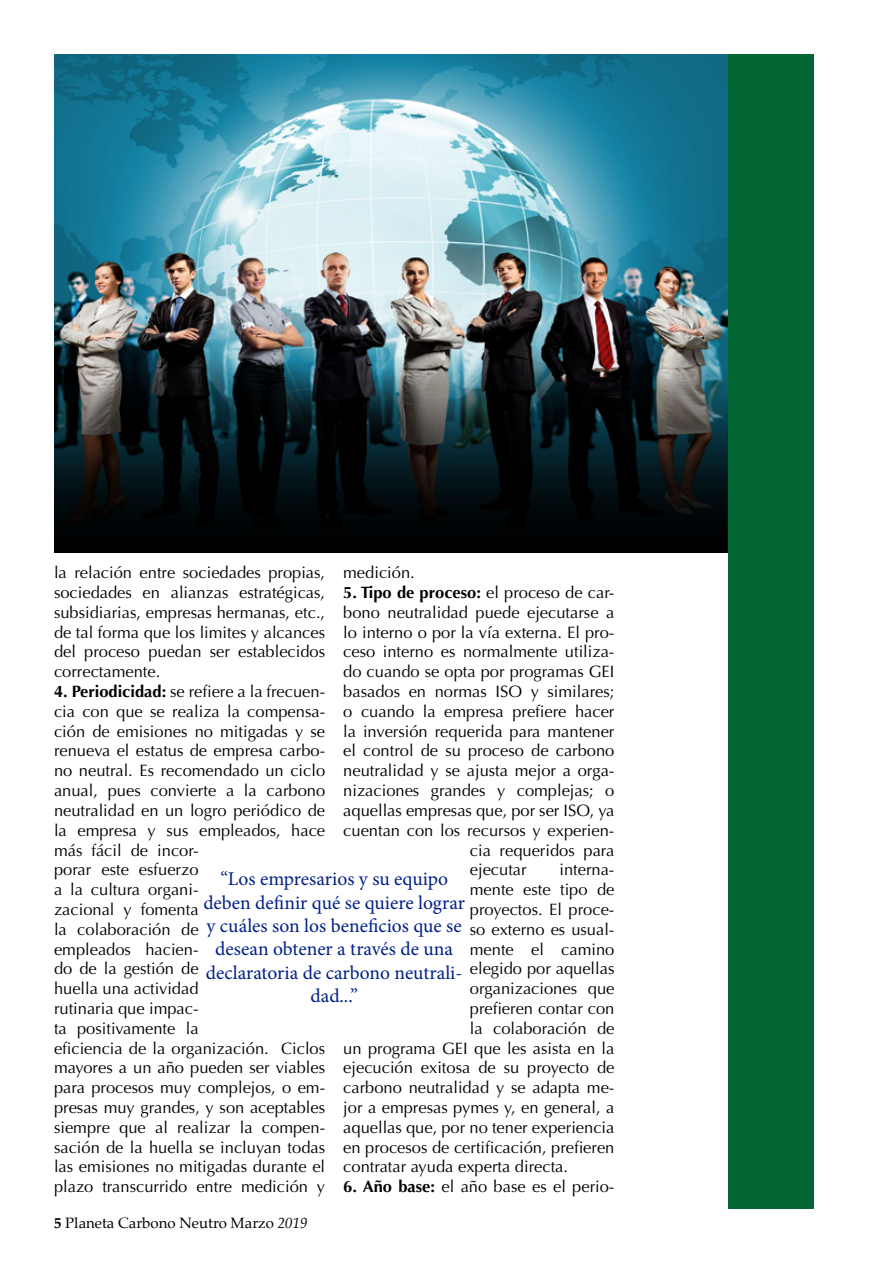
<style>
.page{position:relative;width:893px;height:1263px;background:#fff}
.page>*{position:absolute;margin:0;border:0;box-sizing:border-box;transform-origin:0 0}
.t1{font:19.5px/23.4px "Minion Pro";color:#002087;text-align:center}
.t2{font:16.5px/19.8px "Optima";color:#000;text-align:justify}
.t3{font:700 16.5px "Optima";color:#000}
.t4{font:15px "Palatino";color:#000}
.s1{font-weight:700}
.s2{font-weight:400}
.s3{font-style:italic}
</style>
<div class="page">
<div style="left:728px;top:54px;width:86px;height:1155px;background:#026734"></div>
<img style="left:54px;top:54px;width:674px;height:499px">
<p class="t2" style="left:54px;top:563px;width:273px">la relación entre sociedades propias, sociedades en alianzas estratégicas, subsidiarias, empresas hermanas, etc., de tal forma que los limites y alcances del proceso puedan ser establecidos correctamente.</p>
<p class="t2" style="left:54px;top:682px;width:273px;text-align:left"><span class="s1">4. Periodicidad:</span> se refiere a la frecuen&shy;cia con que se realiza la compensa&shy;ción de emisiones no mitigadas y se renueva el estatus de empresa carbo&shy;no neutral. Es recomendado un ciclo anual, pues convierte a la carbono neutralidad en un logro periódico de la empresa y sus empleados, hace más fácil de incor-<br>porar este esfuerzo<br>a la cultura organi-<br>zacional y fomenta<br>la colaboración de<br>empleados hacien-<br>do de la gestión de<br>huella una actividad<br>rutinaria que impac-<br>ta positivamente la<br>eficiencia de la organización. Ciclos mayores a un año pueden ser viables para procesos muy complejos, o em&shy;presas muy grandes, y son aceptables siempre que al realizar la compen&shy;sación de la huella se incluyan todas las emisiones no mitigadas durante el plazo transcurrido entre medición y</p>
<p class="t2" style="left:343px;top:563px;width:73px">medición.</p>
<p class="t3" style="left:343px;top:583px;width:273px">5. Tipo de proceso: <span class="s2">el proceso de car-</span></p>
<p class="t2" style="left:343px;top:603px;width:273px">bono neutralidad puede ejecutarse a</p>
<p class="t2" style="left:343px;top:622px;width:273px">lo interno o por la vía externa. El pro-</p>
<p class="t2" style="left:343px;top:642px;width:273px">ceso interno es normalmente utiliza-</p>
<p class="t2" style="left:343px;top:662px;width:273px">do cuando se opta por programas GEI</p>
<p class="t2" style="left:343px;top:682px;width:273px">basados en normas ISO y similares;</p>
<p class="t2" style="left:343px;top:702px;width:273px">o cuando la empresa prefiere hacer</p>
<p class="t2" style="left:343px;top:721px;width:273px">la inversión requerida para mantener</p>
<p class="t2" style="left:343px;top:741px;width:273px">el control de su proceso de carbono</p>
<p class="t2" style="left:343px;top:761px;width:273px">neutralidad y se ajusta mejor a orga-</p>
<p class="t2" style="left:343px;top:781px;width:273px">nizaciones grandes y complejas; o</p>
<p class="t2" style="left:343px;top:801px;width:273px">aquellas empresas que, por ser ISO, ya</p>
<p class="t2" style="left:343px;top:820px;width:273px">cuentan con los recursos y experien-</p>
<p class="t2" style="left:470px;top:840px;width:146px">cia requeridos para</p>
<p class="t2" style="left:470px;top:860px;width:58px">ejecutar</p>
<p class="t2" style="left:559px;top:860px;width:57px">interna-</p>
<p class="t2" style="left:470px;top:880px;width:146px">mente este tipo de</p>
<p class="t2" style="left:470px;top:900px;width:146px">proyectos. El proce-</p>
<p class="t2" style="left:470px;top:919px;width:146px">so externo es usual-</p>
<p class="t2" style="left:470px;top:939px;width:146px">mente el camino</p>
<p class="t2" style="left:470px;top:959px;width:146px">elegido por aquellas</p>
<p class="t2" style="left:470px;top:979px;width:146px">organizaciones que</p>
<p class="t2" style="left:470px;top:999px;width:146px">prefieren contar con</p>
<p class="t2" style="left:470px;top:1018px;width:146px">la colaboración de</p>
<p class="t2" style="left:343px;top:1038px;width:273px">un programa GEI que les asista en la</p>
<p class="t2" style="left:343px;top:1058px;width:273px">ejecución exitosa de su proyecto de</p>
<p class="t2" style="left:343px;top:1078px;width:273px">carbono neutralidad y se adapta me-</p>
<p class="t2" style="left:343px;top:1098px;width:273px">jor a empresas pymes y, en general, a</p>
<p class="t2" style="left:343px;top:1117px;width:273px">aquellas que, por no tener experiencia</p>
<p class="t2" style="left:343px;top:1137px;width:273px">en procesos de certificación, prefieren</p>
<p class="t2" style="left:343px;top:1157px;width:226px">contratar ayuda experta directa.</p>
<p class="t2" style="left:343px;top:1177px;width:273px"><span class="s1">6. Año base:</span> el año base es el perio-</p>
<p class="t1" style="left:203px;top:867px;width:263px">“Los empresarios y su equipo deben definir qué se quiere lograr y cuáles son los beneficios que se desean obtener a través de una declaratoria de carbono neutrali&shy;dad...”</p>
<p class="t4" style="left:54px;top:1210px;width:255px"><span class="s1">5</span> Planeta Carbono Neutro Marzo <span class="s3">2019</span></p>
</div>
